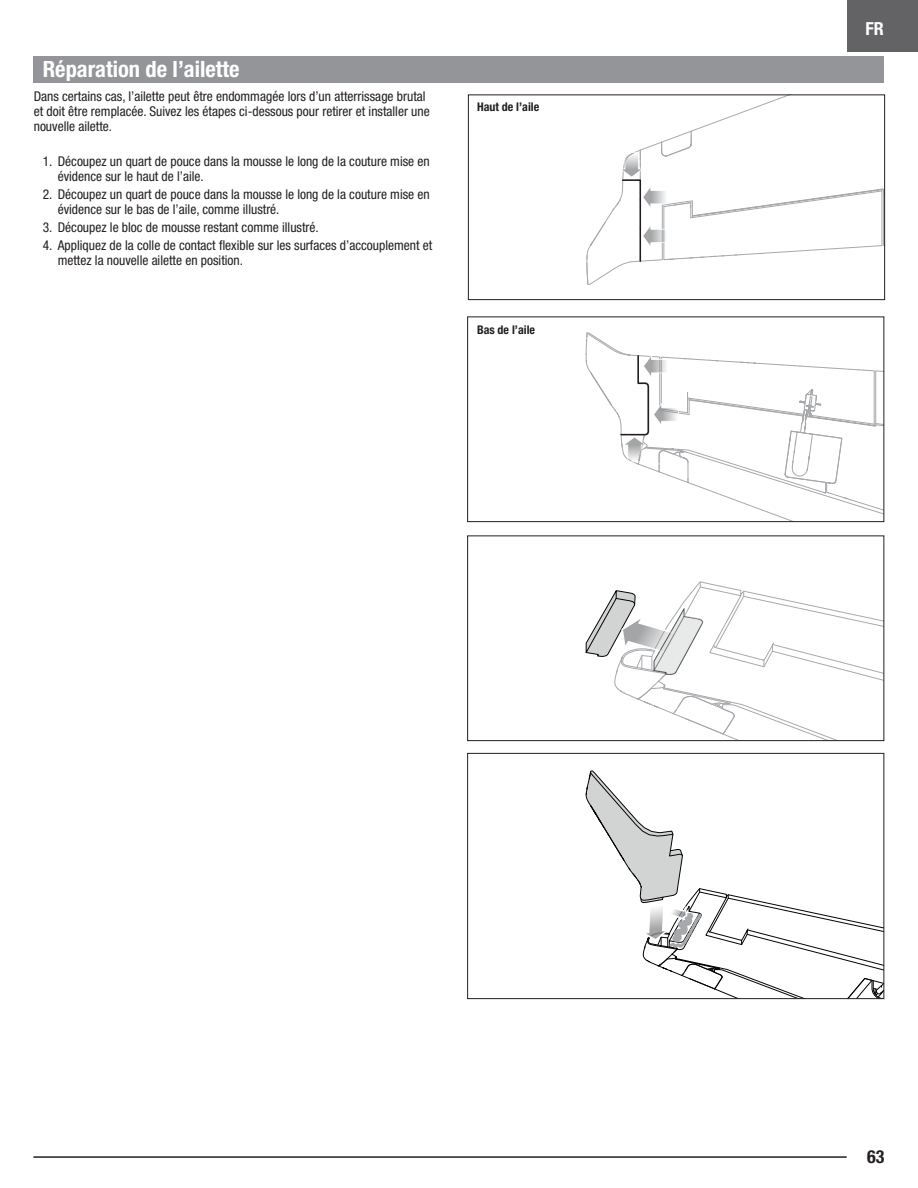
<style>
.page{position:relative;width:918px;height:1188px;background:#fff}
.page>*{position:absolute;margin:0;border:0;box-sizing:border-box;transform-origin:0 0}
.EFL_Main_Header{font:700 condensed 22.5px "Helvetica Neue LT Std";color:#fff}
.t1{font:700 condensed 18px "Helvetica Neue LT Std";color:#fff}
.t2{font:700 condensed 18px "Helvetica Neue LT Std";color:#231f20}
.EFL_Body_Text{font:condensed 13.5px/15px "Helvetica Neue LT Std";color:#231f20}
.EFL_BOLD_Body_Text{font:700 condensed 12px "Helvetica Neue LT Std";color:#231f20}
</style>
<div class="page">
<hr style="left:33px;top:1156px;width:814px;height:2px;background:#231f20">
<svg style="left:901px;top:0;width:17px;height:52px"></svg>
<svg style="left:580px;top:0;width:321px;height:756px"></svg>
<div style="left:467px;top:536px;width:417px;height:205px;border:1px solid #231f20"></div>
<svg style="left:586px;top:771px;width:299px;height:228px"></svg>
<div style="left:467px;top:753px;width:417px;height:246px;border:1px solid #231f20"></div>
<div style="left:34px;top:56px;width:850px;height:27px;background:#939598"></div>
<p class="EFL_Main_Header" style="left:43px;top:55px;width:198px">Réparation de l’ailette</p>
<p class="EFL_Body_Text" style="left:34px;top:89px;width:398px">Dans certains cas, l’ailette peut être endommagée lors d’un atterrissage brutal et doit être remplacée. Suivez les étapes ci-dessous pour retirer et installer une nouvelle ailette.</p>
<p class="EFL_Body_Text" style="left:58px;top:153px;width:373px;text-indent:-15px">1. Découpez un quart de pouce dans la mousse le long de la couture mise en évidence sur le haut de l’aile.</p>
<p class="EFL_Body_Text" style="left:58px;top:186px;width:373px;text-indent:-15px">2. Découpez un quart de pouce dans la mousse le long de la couture mise en évidence sur le bas de l’aile, comme illustré.</p>
<p class="EFL_Body_Text" style="left:43px;top:219px;width:278px">3. Découpez le bloc de mousse restant comme illustré.</p>
<p class="EFL_Body_Text" style="left:58px;top:237px;width:376px;text-indent:-15px">4. Appliquez de la colle de contact flexible sur les surfaces d’accouplement et mettez la nouvelle ailette en position.</p>
<p class="EFL_BOLD_Body_Text" style="left:477px;top:99px;width:64px">Haut de l’aile</p>
<p class="EFL_BOLD_Body_Text" style="left:477px;top:323px;width:60px">Bas de l’aile</p>
<h2 class="t1" style="left:865px;top:18px;width:20px">FR</h2>
<h2 class="t2" style="left:867px;top:1146px;width:19px">63</h2>
</div>
